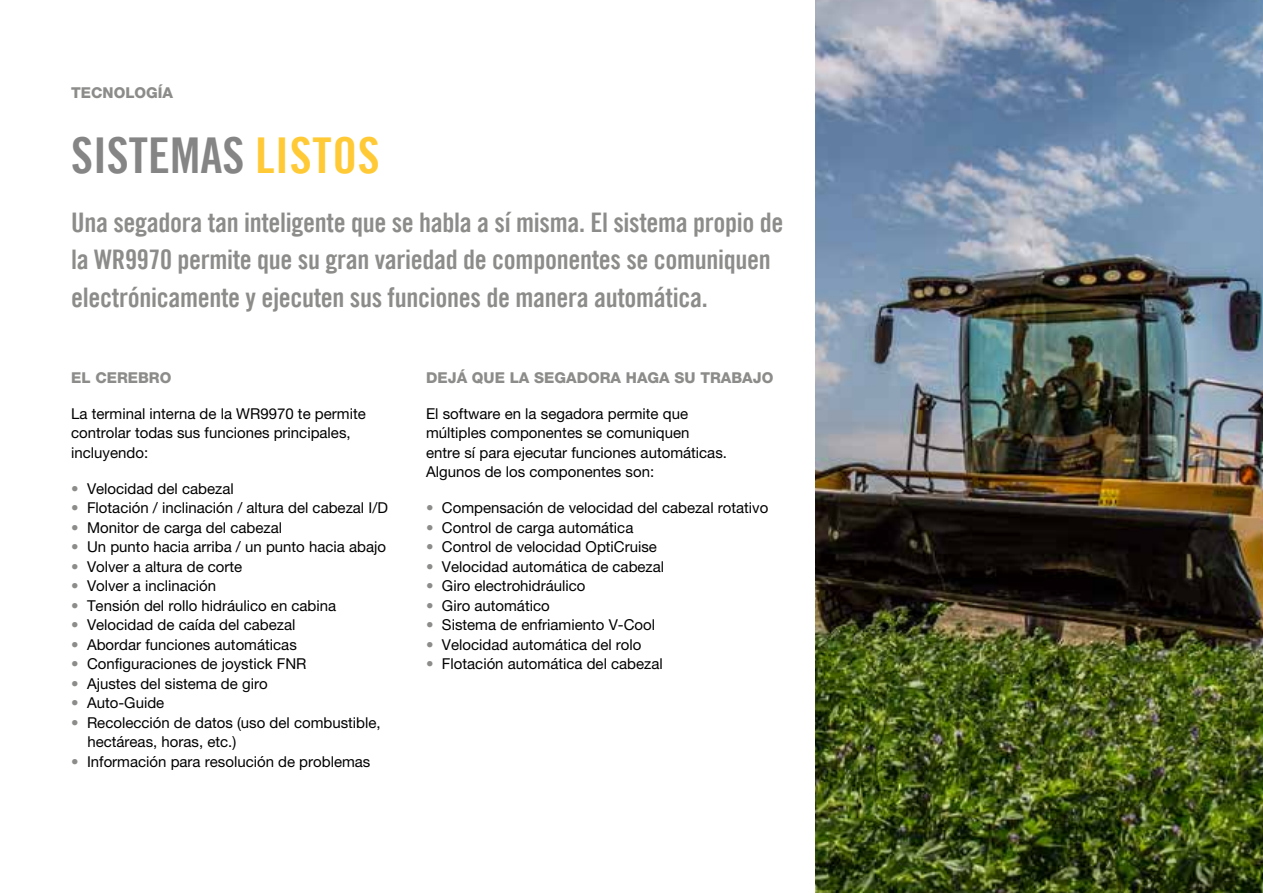
<style>
.page{position:relative;width:1263px;height:893px;background:#fff}
.page>*{position:absolute;margin:0;border:0;box-sizing:border-box;transform-origin:0 0}
.t1{font:49.5px "Trade Gothic Bold Cond Twenty";color:#858585}
.t2{font:27px/37.5px "Trade Gothic Bold Cond Twenty";letter-spacing:-.01em;color:#8c8c8a}
.t3{font:15px/19.5px "Helvetica Neue LT 55 Rm";color:#000}
.t4{font:15px "Helvetica Neue LT 85 Hv";color:#8c8c8a}
.s1{color:#ffca35}
.s2{color:#8c8c8a}
</style>
<div class="page">
<img style="left:815px;top:0;width:448px;height:893px">
<p class="t4" style="left:71px;top:84px;width:103px">TECNOLOGÍA</p>
<h1 class="t1" style="left:71px;top:125px;width:310px">SISTEMAS <span class="s1">LISTOS</span></h1>
<h2 class="t2" style="left:71px;top:203px;width:714px">Una segadora tan inteligente que se habla a sí misma. El sistema propio de la WR9970 permite que su gran variedad de componentes se comuniquen electrónicamente y ejecuten sus funciones de manera automática.</h2>
<p class="t4" style="left:71px;top:369px;width:102px">EL CEREBRO</p>
<p class="t3" style="left:71px;top:403px;width:296px">La terminal interna de la WR9970 te permite controlar todas sus funciones principales, incluyendo:</p>
<p class="t3" style="left:71px;top:478px;width:164px"><span class="s2">•</span> Velocidad del cabezal</p>
<p class="t3" style="left:71px;top:498px;width:318px"><span class="s2">•</span> Flotación / inclinación / altura del cabezal I/D</p>
<p class="t3" style="left:71px;top:517px;width:212px"><span class="s2">•</span> Monitor de carga del cabezal</p>
<p class="t3" style="left:71px;top:537px;width:316px"><span class="s2">•</span> Un punto hacia arriba / un punto hacia abajo</p>
<p class="t3" style="left:71px;top:556px;width:173px"><span class="s2">•</span> Volver a altura de corte</p>
<p class="t3" style="left:71px;top:576px;width:147px"><span class="s2">•</span> Volver a inclinación</p>
<p class="t3" style="left:71px;top:595px;width:267px"><span class="s2">•</span> Tensión del rollo hidráulico en cabina</p>
<p class="t3" style="left:71px;top:615px;width:226px"><span class="s2">•</span> Velocidad de caída del cabezal</p>
<p class="t3" style="left:71px;top:634px;width:227px"><span class="s2">•</span> Abordar funciones automáticas</p>
<p class="t3" style="left:71px;top:654px;width:237px"><span class="s2">•</span> Configuraciones de joystick FNR</p>
<p class="t3" style="left:71px;top:673px;width:198px"><span class="s2">•</span> Ajustes del sistema de giro</p>
<p class="t3" style="left:71px;top:693px;width:95px"><span class="s2">•</span> Auto-Guide</p>
<p class="t3" style="left:87px;top:712px;width:295px;text-indent:-16px"><span class="s2">•</span> Recolección de datos (uso del combustible, hectáreas, horas, etc.)</p>
<p class="t3" style="left:71px;top:751px;width:301px"><span class="s2">•</span> Información para resolución de problemas</p>
<p class="t4" style="left:426px;top:369px;width:349px">DEJÁ QUE LA SEGADORA HAGA SU TRABAJO</p>
<p class="t3" style="left:426px;top:403px;width:302px">El software en la segadora permite que múltiples componentes se comuniquen entre sí para ejecutar funciones automáticas.<br>Algunos de los componentes son:</p>
<p class="t3" style="left:426px;top:498px;width:344px"><span class="s2">•</span> Compensación de velocidad del cabezal rotativo</p>
<p class="t3" style="left:426px;top:517px;width:209px"><span class="s2">•</span> Control de carga automática</p>
<p class="t3" style="left:426px;top:537px;width:232px"><span class="s2">•</span> Control de velocidad OptiCruise</p>
<p class="t3" style="left:426px;top:556px;width:240px"><span class="s2">•</span> Velocidad automática de cabezal</p>
<p class="t3" style="left:426px;top:576px;width:161px"><span class="s2">•</span> Giro electrohidráulico</p>
<p class="t3" style="left:426px;top:595px;width:125px"><span class="s2">•</span> Giro automático</p>
<p class="t3" style="left:426px;top:615px;width:230px"><span class="s2">•</span> Sistema de enfriamiento V-Cool</p>
<p class="t3" style="left:426px;top:634px;width:217px"><span class="s2">•</span> Velocidad automática del rolo</p>
<p class="t3" style="left:426px;top:654px;width:238px"><span class="s2">•</span> Flotación automática del cabezal</p>
</div>
